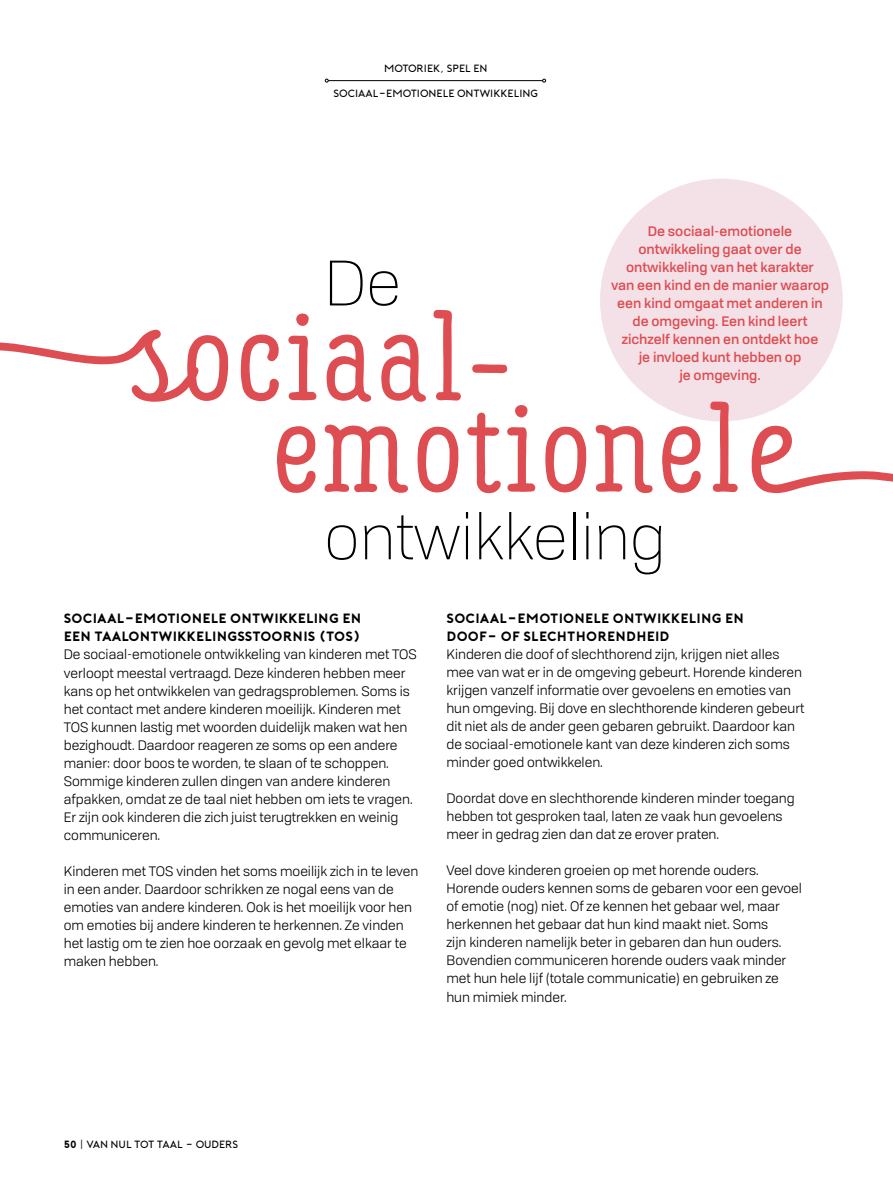
<style>
.page{position:relative;width:893px;height:1191px;background:#fff}
.page>*{position:absolute;margin:0;border:0;box-sizing:border-box;transform-origin:0 0}
.t1{font:125.85px "Tropen Deco";color:#dd4d51}
.t2{font:300 63px "Tofino";color:#000}
.t3{font:13.5px/18px "Tofino";color:#000}
.t4{font:500 13.5px/18px "Tofino";color:#dd4d51;text-align:center}
.t5{font:700 13.5px/18px "Porter";color:#000}
.t6{font:300 10.5px "Porter";color:#000}
.s1{font-family:"Tropen Script"}
.s2{font-weight:700}
</style>
<div class="page">
<div style="left:600px;top:179px;width:243px;height:242px;background:#f4e1e8;border-radius:50%"></div>
<hr style="left:328px;top:80px;width:215px;height:1px;background:#000">
<p class="t6" style="left:384px;top:62px;width:105px">MOTORIEK, SPEL EN</p>
<p class="t6" style="left:333px;top:87px;width:206px">SOCIAAL-EMOTIONELE ONTWIKKELING</p>
<p class="t4" style="left:611px;top:221px;width:220px">De sociaal-emotionele ontwikkeling gaat over de ontwikkeling van het karakter<br>van een kind en de manier waarop een kind omgaat met anderen in de omgeving. Een kind leert zichzelf kennen en ontdekt hoe<br>je invloed kunt hebben op<br>je omgeving.</p>
<h2 class="t2" style="left:324px;top:239px;width:78px">De</h2>
<h1 class="t1" style="left:-69px;top:282px;width:585px"><span class="s1">s</span>ociaal-</h1>
<h1 class="t1" style="left:271px;top:374px;width:669px">emotionel<span class="s1">e</span></h1>
<h2 class="t2" style="left:324px;top:493px;width:343px">ontwikkeling</h2>
<p class="t5" style="left:64px;top:610px;width:299px">SOCIAAL-EMOTIONELE ONTWIKKELING EN<br>EEN TAALONTWIKKELINGSSTOORNIS (TOS)</p>
<p class="t3" style="left:64px;top:645px;width:355px">De sociaal-emotionele ontwikkeling van kinderen met TOS verloopt meestal vertraagd. Deze kinderen hebben meer kans op het ontwikkelen van gedragsproblemen. Soms is het contact met andere kinderen moeilijk. Kinderen met TOS kunnen lastig met woorden duidelijk maken wat hen bezighoudt. Daardoor reageren ze soms op een andere manier: door boos te worden, te slaan of te schoppen.<br>Sommige kinderen zullen dingen van andere kinderen afpakken, omdat ze de taal niet hebben om iets te vragen.<br>Er zijn ook kinderen die zich juist terugtrekken en weinig communiceren.</p>
<p class="t3" style="left:64px;top:861px;width:356px">Kinderen met TOS vinden het soms moeilijk zich in te leven in een ander. Daardoor schrikken ze nogal eens van de emoties van andere kinderen. Ook is het moeilijk voor hen om emoties bij andere kinderen te herkennen. Ze vinden het lastig om te zien hoe oorzaak en gevolg met elkaar te maken hebben.</p>
<p class="t5" style="left:446px;top:610px;width:299px">SOCIAAL-EMOTIONELE ONTWIKKELING EN<br>DOOF- OF SLECHTHORENDHEID</p>
<p class="t3" style="left:446px;top:644px;width:360px">Kinderen die doof of slechthorend zijn, krijgen niet alles mee van wat er in de omgeving gebeurt. Horende kinderen krijgen vanzelf informatie over gevoelens en emoties van hun omgeving. Bij dove en slechthorende kinderen gebeurt dit niet als de ander geen gebaren gebruikt. Daardoor kan de sociaal-emotionele kant van deze kinderen zich soms minder goed ontwikkelen.</p>
<p class="t3" style="left:446px;top:788px;width:350px">Doordat dove en slechthorende kinderen minder toegang hebben tot gesproken taal, laten ze vaak hun gevoelens meer in gedrag zien dan dat ze erover praten.</p>
<p class="t3" style="left:446px;top:860px;width:357px">Veel dove kinderen groeien op met horende ouders.<br>Horende ouders kennen soms de gebaren voor een gevoel of emotie (nog) niet. Of ze kennen het gebaar wel, maar herkennen het gebaar dat hun kind maakt niet. Soms<br>zijn kinderen namelijk beter in gebaren dan hun ouders.<br>Bovendien communiceren horende ouders vaak minder met hun hele lijf (totale communicatie) en gebruiken ze hun mimiek minder.</p>
<p class="t6" style="left:64px;top:1138px;width:176px"><span class="s2">50</span> | VAN NUL TOT TAAL - OUDERS</p>
</div>
